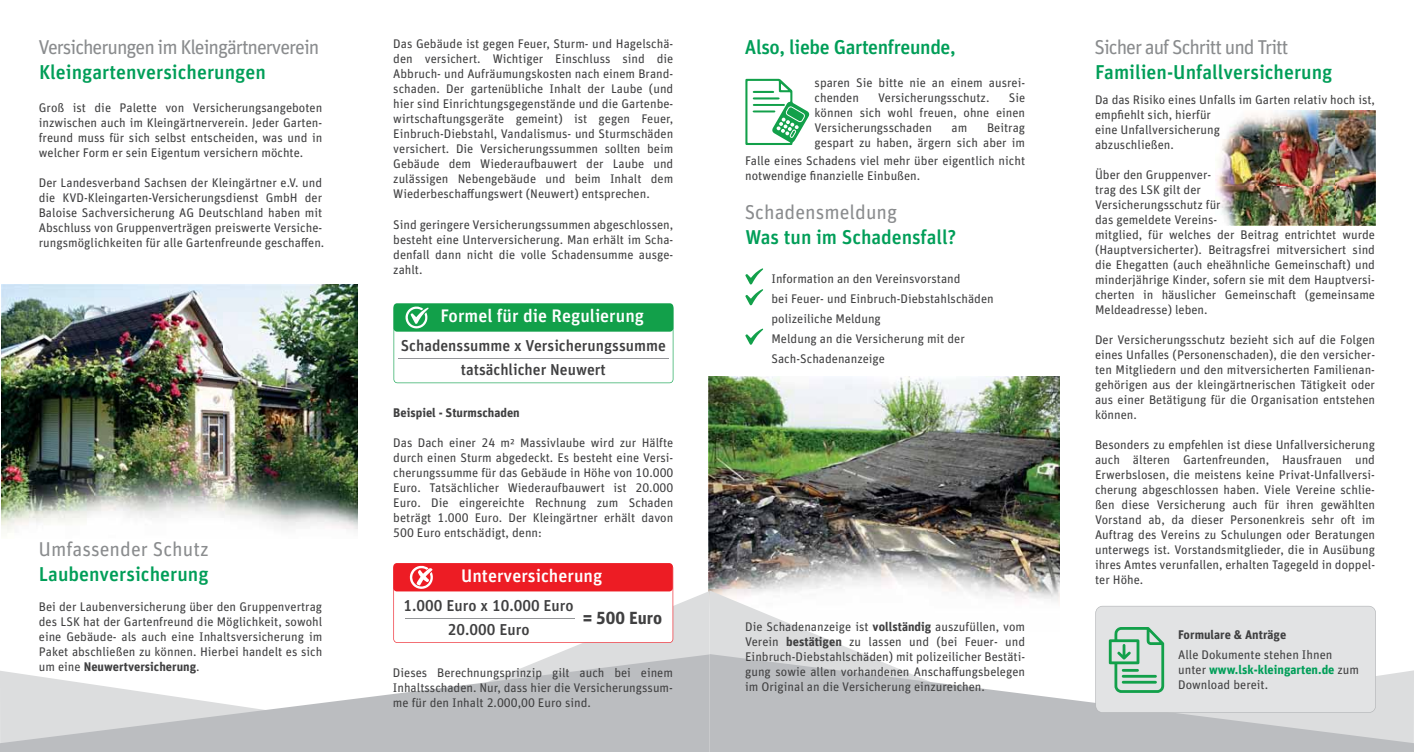
<style>
.page{position:relative;width:1414px;height:752px;background:#fff}
.page>*{position:absolute;margin:0;border:0;box-sizing:border-box;transform-origin:0 0}
.t1{font:500 20px "FF Unit Pro";color:#009e58}
.t2{font:20px "FF Unit Pro";letter-spacing:-.055em;color:#8a8c8e}
.t3{font:20px "FF Unit Pro";color:#8a8c8e}
.t4{font:500 20px "FF Unit Pro";letter-spacing:-.02em;color:#009e58}
.t5{font:500 18.12px "FF Unit Pro";color:#fff}
.t6{font:700 17.5px "FF Unit Pro";color:#404041}
.t7{font:500 15.75px/23.9px "FF Unit Pro";color:#404041;text-align:center}
.t8{font:12.5px/15px "FF Unit Pro";color:#404041;text-align:justify}
.t9{font:700 12.5px "FF Unit Pro";color:#404041}
.s1{font-weight:700}
.s2{font-weight:700;color:#009e58}
</style>
<div class="page">
<img style="left:709px;top:376px;width:351px;height:214px">
<svg style="left:709px;top:590px;width:351px;height:63px"></svg>
<svg style="left:709px;top:653px;width:705px;height:98px;fill:#bbbdc0"></svg>
<svg style="left:395px;top:590px;width:314px;height:64px;fill:#dcddde"></svg>
<svg style="left:0;top:654px;width:709px;height:97px;fill:#bbbdc0"></svg>
<img style="left:1px;top:284px;width:357px;height:249px">
<div style="left:393px;top:562px;width:280px;height:29px;background:#ee2c34;border-radius:4px"></div>
<svg style="left:393px;top:564px;width:280px;height:78px"></svg>
<div style="left:393px;top:303px;width:280px;height:28px;background:#56bb7e;border-radius:4px"></div>
<svg style="left:394px;top:304px;width:279px;height:79px"></svg>
<svg style="left:745px;top:268px;width:18px;height:37px"></svg>
<svg style="left:745px;top:328px;width:18px;height:16px"></svg>
<svg style="left:745px;top:79px;width:65px;height:66px"></svg>
<img style="left:1215px;top:110px;width:160px;height:115px">
<svg style="left:1095px;top:605px;width:281px;height:107px;background:#d9e0dd"></svg>
<h1 class="t2" style="left:38px;top:39px;width:283px">Versicherungen im Kleingärtnerverein</h1>
<h1 class="t1" style="left:39px;top:64px;width:228px">Kleingartenversicherungen</h1>
<p class="t8" style="left:39px;top:101px;width:285px">Groß ist die Palette von Versicherungsangeboten inzwischen auch im Kleingärtnerverein. Jeder Garten&shy;freund muss für sich selbst entscheiden, was und in welcher Form er sein Eigentum versichern möchte.</p>
<p class="t8" style="left:39px;top:176px;width:287px;text-align:left">Der Landesverband Sachsen der Kleingärtner e.V. und die KVD-Kleingarten-Versicherungsdienst GmbH der Baloise Sachversicherung AG Deutschland haben mit Abschluss von Gruppenverträgen preiswerte Versiche&shy;rungsmöglichkeiten für alle Gartenfreunde geschaffen.</p>
<h1 class="t3" style="left:38px;top:541px;width:172px">Umfassender Schutz</h1>
<h1 class="t1" style="left:39px;top:566px;width:171px">Laubenversicherung</h1>
<p class="t8" style="left:39px;top:600px;width:285px">Bei der Laubenversicherung über den Gruppenvertrag des LSK hat der Gartenfreund die Möglichkeit, sowohl eine Gebäude- als auch eine Inhaltsversicherung im Paket abschließen zu können. Hierbei handelt es sich um eine <span class="s1">Neuwertversicherung</span>.</p>
<p class="t8" style="left:393px;top:37px;width:282px">Das Gebäude ist gegen Feuer, Sturm- und Hagelschä&shy;den versichert. Wichtiger Einschluss sind die Abbruch- und Aufräumungskosten nach einem Brand&shy;schaden. Der gartenübliche Inhalt der Laube (und hier sind Einrichtungsgegenstände und die Gartenbe&shy;wirtschaftungsgeräte gemeint) ist gegen Feuer, Einbruch-Diebstahl, Vandalismus- und Sturmschäden versichert. Die Versicherungssummen sollten beim Gebäude dem Wiederaufbauwert der Laube und zulässigen Nebengebäude und beim Inhalt dem Wiederbeschaffungswert (Neuwert) entsprechen.</p>
<p class="t8" style="left:393px;top:217px;width:282px">Sind geringere Versicherungssummen abgeschlossen, besteht eine Unterversicherung. Man erhält im Scha&shy;denfall dann nicht die volle Schadensumme ausge&shy;zahlt.</p>
<h2 class="t5" style="left:440px;top:309px;width:205px">Formel für die Regulierung</h2>
<p class="t7" style="left:401px;top:335px;width:267px">Schadenssumme x Versicherungssumme tatsächlicher Neuwert</p>
<p class="t9" style="left:393px;top:408px;width:128px">Beispiel - Sturmschaden</p>
<p class="t8" style="left:393px;top:436px;width:282px">Das Dach einer 24 m² Massivlaube wird zur Hälfte durch einen Sturm abgedeckt. Es besteht eine Versi&shy;cherungssumme für das Gebäude in Höhe von 10.000<br>Euro. Tatsächlicher Wiederaufbauwert ist 20.000<br>Euro. Die eingereichte Rechnung zum Schaden beträgt 1.000 Euro. Der Kleingärtner erhält davon 500 Euro entschädigt, denn:</p>
<h2 class="t5" style="left:461px;top:568px;width:143px">Unterversicherung</h2>
<p class="t7" style="left:403px;top:594px;width:172px">1.000 Euro x 10.000 Euro<br>20.000 Euro</p>
<h3 class="t6" style="left:583px;top:610px;width:81px">= 500 Euro</h3>
<p class="t8" style="left:393px;top:665px;width:282px">Dieses Berechnungsprinzip gilt auch bei einem Inhaltsschaden. Nur, dass hier die Versicherungssum&shy;me für den Inhalt 2.000,00 Euro sind.</p>
<h1 class="t4" style="left:745px;top:40px;width:212px">Also, liebe Gartenfreunde,</h1>
<p class="t8" style="left:814px;top:76px;width:212px">sparen Sie bitte nie an einem ausrei&shy;chenden</p>
<p class="t8" style="left:878px;top:91px;width:113px">Versicherungsschutz.</p>
<p class="t8" style="left:814px;top:91px;width:212px;text-indent:194px">Sie können sich wohl freuen, ohne einen Versicherungsschaden</p>
<p class="t8" style="left:814px;top:121px;width:212px;text-align:right">Beitrag<br>gespart zu haben, ärgern sich aber im</p>
<p class="t8" style="left:745px;top:154px;width:282px">Falle eines Schadens viel mehr über eigentlich nicht notwendige finanzielle Einbußen.</p>
<p class="t8" style="left:951px;top:121px;width:17px">am</p>
<h1 class="t3" style="left:745px;top:204px;width:154px">Schadensmeldung</h1>
<h1 class="t1" style="left:745px;top:229px;width:212px">Was tun im Schadensfall?</h1>
<p class="t8" style="left:771px;top:269px;width:224px;line-height:20px;text-align:left">Information an den Vereinsvorstand<br>bei Feuer- und Einbruch-Diebstahlschäden polizeiliche Meldung<br>Meldung an die Versicherung mit der<br>Sach-Schadenanzeige</p>
<p class="t8" style="left:745px;top:620px;width:282px">Die Schadenanzeige ist <span class="s1">vollständig</span> auszufüllen, vom Verein <span class="s1">bestätigen</span> zu lassen und (bei Feuer- und Einbruch-Diebstahlschäden) mit polizeilicher Bestäti&shy;gung sowie allen vorhandenen Anschaffungsbelegen im Original an die Versicherung einzureichen.</p>
<h1 class="t2" style="left:1094px;top:40px;width:195px">Sicher auf Schritt und Tritt</h1>
<h1 class="t1" style="left:1095px;top:65px;width:239px">Familien-Unfallversicherung</h1>
<p class="t8" style="left:1095px;top:93px;width:282px;text-align:left">Da das Risiko eines Unfalls im Garten relativ hoch ist, empfiehlt sich, hierfür<br>eine Unfallversicherung<br>abzuschließen.</p>
<p class="t8" style="left:1095px;top:168px;width:282px;text-align:left">Über den Gruppenver-<br>trag des LSK gilt der<br>Versicherungsschutz für<br>das gemeldete Vereins-<br>mitglied, für welches der Beitrag entrichtet wurde (Hauptversicherter). Beitragsfrei mitversichert sind die Ehegatten (auch eheähnliche Gemeinschaft) und minderjährige Kinder, sofern sie mit dem Hauptversi&shy;cherten in häuslicher Gemeinschaft (gemeinsame Meldeadresse) leben.</p>
<p class="t8" style="left:1095px;top:333px;width:282px">Der Versicherungsschutz bezieht sich auf die Folgen eines Unfalles (Personenschaden), die den versicher&shy;ten Mitgliedern und den mitversicherten Familienan&shy;gehörigen aus der kleingärtnerischen Tätigkeit oder aus einer Betätigung für die Organisation entstehen können.</p>
<p class="t8" style="left:1095px;top:438px;width:282px">Besonders zu empfehlen ist diese Unfallversicherung auch älteren Gartenfreunden, Hausfrauen und Erwerbslosen, die meistens keine Privat-Unfallversi&shy;cherung abgeschlossen haben. Viele Vereine schlie&shy;ßen diese Versicherung auch für ihren gewählten Vorstand ab, da dieser Personenkreis sehr oft im Auftrag des Vereins zu Schulungen oder Beratungen unterwegs ist. Vorstandsmitglieder, die in Ausübung ihres Amtes verunfallen, erhalten Tagegeld in doppel&shy;ter Höhe.</p>
<p class="t9" style="left:1178px;top:629px;width:110px">Formulare &amp; Anträge</p>
<p class="t8" style="left:1178px;top:647px;width:182px;text-align:left">Alle Dokumente stehen Ihnen unter <span class="s2">www.lsk-kleingarten.de</span> zum<br>Download bereit.</p>
</div>
